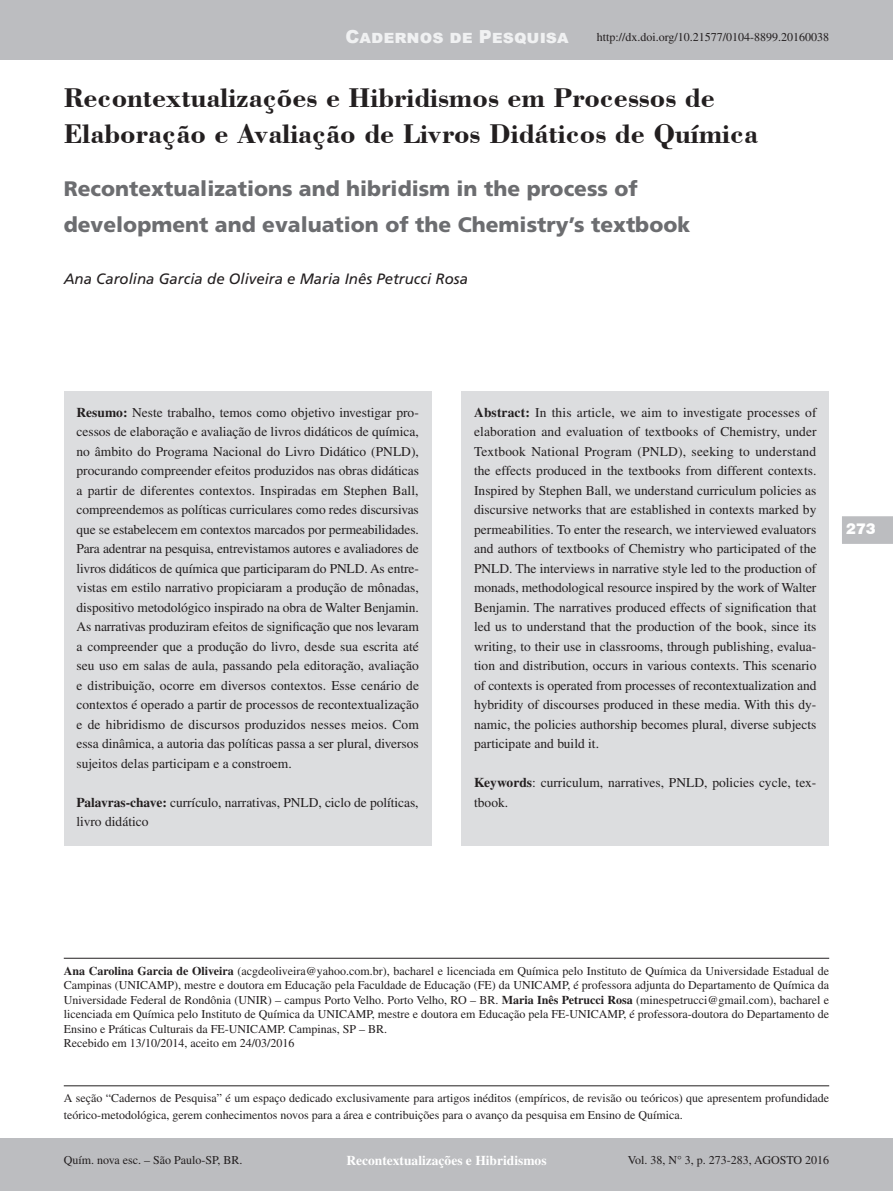
<style>
.page{position:relative;width:893px;height:1191px;background:#fff}
.page>*{position:absolute;margin:0;border:0;box-sizing:border-box;transform-origin:0 0}
.Título{font:700 28.5px/36px "Bodoni BT";color:#231f20}
.Título-secundário{font:900 21px/36px "Frutiger";color:#6c6d70}
.t1{font:900 18px "Arial";color:#f0f1f2}
.Autores{font:italic 15px "Frutiger";color:#231f20}
.t2{font:900 15px "Swiss 721 BT";color:#fff}
.Resumo{font:13.5px/19.5px "Times";color:#231f20;text-align:justify}
.t3{font:700 13.5px "Times";color:#fff}
.Rodapé{font:12px/14.4px "Times";color:#231f20;text-align:justify}
.Rodapé_sem_linha{font:12px "Times";color:#231f20}
.s1{font-weight:700}
</style>
<div class="page">
<div style="left:0;top:0;width:893px;height:60px;background:#bcbdc0"></div>
<svg style="left:842px;top:516px;width:51px;height:28px"></svg>
<div style="left:0;top:1138px;width:893px;height:53px;background:#bcbdc0"></div>
<div style="left:64px;top:391px;width:368px;height:455px;background:#dcdddf"></div>
<div style="left:461px;top:391px;width:368px;height:455px;background:#dcdddf"></div>
<hr style="left:64px;top:958px;width:765px;height:1px;background:#231f20">
<hr style="left:64px;top:1085px;width:765px;height:1px;background:#231f20">
<h3 class="t1" style="left:345px;top:23px;width:225px">Cadernos de Pesquisa</h3>
<p class="Rodapé" style="left:597px;top:30px;width:234px">http://dx.doi.org/10.21577/0104-8899.20160038</p>
<p class="Título" style="left:64px;top:79px;width:696px">Recontextualizações e Hibridismos em Processos de<br>Elaboração e Avaliação de Livros Didáticos de Química</p>
<p class="Título-secundário" style="left:64px;top:170px;width:628px">Recontextualizations and hibridism in the process of development and evaluation of the Chemistry’s textbook</p>
<p class="Autores" style="left:64px;top:270px;width:406px">Ana Carolina Garcia de Oliveira e Maria Inês Petrucci Rosa</p>
<p class="Resumo" style="left:77px;top:402px;width:344px"><span class="s1">Resumo:</span> Neste trabalho, temos como objetivo investigar pro&shy;cessos de elaboração e avaliação de livros didáticos de química, no âmbito do Programa Nacional do Livro Didático (PNLD), procurando compreender efeitos produzidos nas obras didáticas a partir de diferentes contextos. Inspiradas em Stephen Ball, compreendemos as políticas curriculares como redes discursivas que se estabelecem em contextos marcados por permeabilidades.<br>Para adentrar na pesquisa, entrevistamos autores e avaliadores de livros didáticos de química que participaram do PNLD. As entre&shy;vistas em estilo narrativo propiciaram a produção de mônadas, dispositivo metodológico inspirado na obra de Walter Benjamin.<br>As narrativas produziram efeitos de significação que nos levaram a compreender que a produção do livro, desde sua escrita até seu uso em salas de aula, passando pela editoração, avaliação e distribuição, ocorre em diversos contextos. Esse cenário de contextos é operado a partir de processos de recontextualização e de hibridismo de discursos produzidos nesses meios. Com essa dinâmica, a autoria das políticas passa a ser plural, diversos sujeitos delas participam e a constroem.</p>
<p class="Resumo" style="left:77px;top:792px;width:344px"><span class="s1">Palavras-chave:</span> currículo, narrativas, PNLD, ciclo de políticas, livro didático</p>
<p class="Resumo" style="left:474px;top:402px;width:344px"><span class="s1">Abstract:</span> In this article, we aim to investigate processes of elaboration and evaluation of textbooks of Chemistry, under Textbook National Program (PNLD), seeking to understand the effects produced in the textbooks from different contexts.<br>Inspired by Stephen Ball, we understand curriculum policies as discursive networks that are established in contexts marked by permeabilities. To enter the research, we interviewed evaluators and authors of textbooks of Chemistry who participated of the PNLD. The interviews in narrative style led to the production of monads, methodological resource inspired by the work of Walter Benjamin. The narratives produced effects of signification that led us to understand that the production of the book, since its writing, to their use in classrooms, through publishing, evalua&shy;tion and distribution, occurs in various contexts. This scenario of contexts is operated from processes of recontextualization and hybridity of discourses produced in these media. With this dy&shy;namic, the policies authorship becomes plural, diverse subjects participate and build it.</p>
<p class="Resumo" style="left:474px;top:773px;width:344px"><span class="s1">Keywords</span>: curriculum, narratives, PNLD, policies cycle, tex&shy;tbook.</p>
<p class="t2" style="left:846px;top:519px;width:31px">273</p>
<p class="Rodapé" style="left:64px;top:963px;width:767px"><span class="s1">Ana Carolina Garcia de Oliveira</span> (acgdeoliveira@yahoo.com.br), bacharel e licenciada em Química pelo Instituto de Química da Universidade Estadual de Campinas (UNICAMP), mestre e doutora em Educação pela Faculdade de Educação (FE) da UNICAMP, é professora adjunta do Departamento de Química da Universidade Federal de Rondônia (UNIR) – campus Porto Velho. Porto Velho, RO – BR. <span class="s1">Maria Inês Petrucci Rosa</span> (minespetrucci@gmail.com), bacharel e licenciada em Química pelo Instituto de Química da UNICAMP, mestre e doutora em Educação pela FE-UNICAMP, é professora-doutora do Departamento de Ensino e Práticas Culturais da FE-UNICAMP. Campinas, SP – BR.</p>
<p class="Rodapé_sem_linha" style="left:64px;top:1036px;width:232px">Recebido em 13/10/2014, aceito em 24/03/2016</p>
<p class="Rodapé" style="left:64px;top:1090px;width:767px;line-height:16.2px">A seção “Cadernos de Pesquisa” é um espaço dedicado exclusivamente para artigos inéditos (empíricos, de revisão ou teóricos) que apresentem profundidade teórico-metodológica, gerem conhecimentos novos para a área e contribuições para o avanço da pesquisa em Ensino de Química.</p>
<p class="Rodapé" style="left:64px;top:1153px;width:180px">Quím. nova esc. – São Paulo-SP, BR.</p>
<p class="t3" style="left:346px;top:1152px;width:202px">Recontextualizações e Hibridismos</p>
<p class="Rodapé" style="left:628px;top:1153px;width:203px">Vol. 38, N° 3, p. 273-283, AGOSTO 2016</p>
</div>
